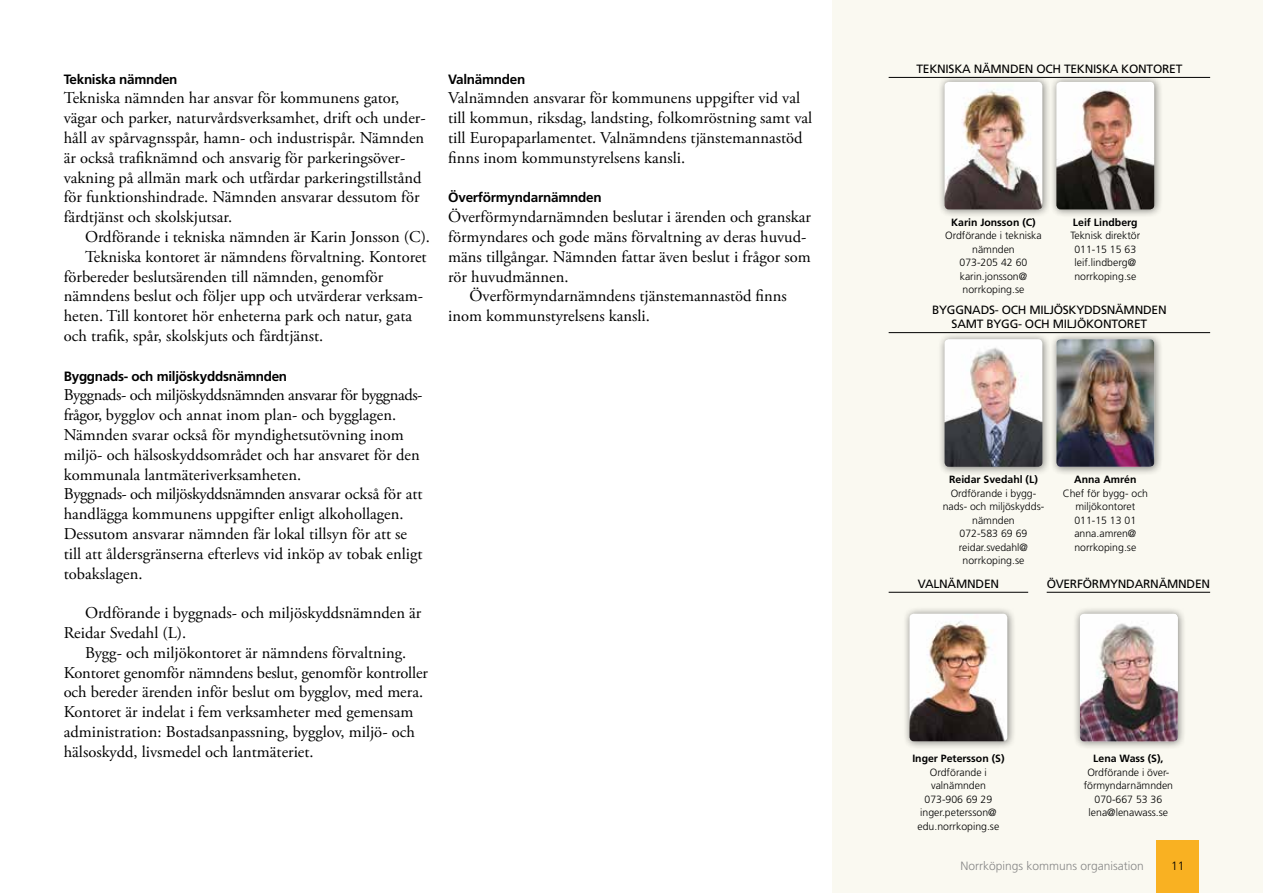
<style>
.page{position:relative;width:1263px;height:893px;background:#fff}
.page>*{position:absolute;margin:0;border:0;box-sizing:border-box;transform-origin:0 0}
.t1{font:16.5px/19.8px "Adobe Garamond Pro";color:#000}
.t2{font:700 13.5px "Frutiger LT Std";letter-spacing:-.02em;color:#000}
.t3{font:12px/14.4px "Frutiger LT Std";letter-spacing:-.02em;color:#000;text-align:center}
.t4{font:300 12px "Frutiger LT Std";color:#878787}
.t5{font:300 12px "Frutiger LT Std";color:#000}
.t6{font:300 10.5px/13.5px "Frutiger LT Std";color:#000;text-align:center}
.t7{font:700 10.5px "Frutiger LT Std";color:#000}
</style>
<div class="page">
<div style="left:833px;top:0;width:430px;height:893px;background:#faf9f1"></div>
<hr style="left:889px;top:77px;width:321px;height:1px;background:#000">
<hr style="left:889px;top:332px;width:321px;height:1px;background:#000">
<div style="left:937px;top:74px;width:114px;height:145px;background:#000;opacity:.5"></div>
<img style="left:944px;top:82px;width:98px;height:127px">
<div style="left:937px;top:332px;width:114px;height:144px;background:#000;opacity:.5"></div>
<img style="left:944px;top:339px;width:98px;height:128px">
<div style="left:1049px;top:74px;width:114px;height:145px;background:#000;opacity:.5"></div>
<img style="left:1056px;top:82px;width:98px;height:127px">
<div style="left:1049px;top:332px;width:114px;height:144px;background:#000;opacity:.5"></div>
<img style="left:1056px;top:339px;width:98px;height:128px">
<hr style="left:889px;top:592px;width:139px;height:1px;background:#000">
<hr style="left:1047px;top:592px;width:163px;height:1px;background:#000">
<div style="left:902px;top:606px;width:114px;height:144px;background:#000;opacity:.5"></div>
<img style="left:909px;top:614px;width:98px;height:127px">
<div style="left:1072px;top:606px;width:115px;height:145px;background:#000;opacity:.5"></div>
<img style="left:1080px;top:614px;width:98px;height:127px">
<div style="left:1157px;top:840px;width:42px;height:53px;background:#f9b122"></div>
<p class="t2" style="left:64px;top:71px;width:115px">Tekniska nämnden</p>
<p class="t1" style="left:64px;top:89px;width:363px">Tekniska nämnden har ansvar för kommunens gator, vägar och parker, naturvårdsverksamhet, drift och under&shy;håll av spårvagnsspår, hamn- och industrispår. Nämnden är också trafiknämnd och ansvarig för parkeringsöver&shy;vakning på allmän mark och utfärdar parkeringstillstånd för funktionshindrade. Nämnden ansvarar dessutom för färdtjänst och skolskjutsar.</p>
<p class="t1" style="left:85px;top:227px;width:347px">Ordförande i tekniska nämnden är Karin Jonsson (C).</p>
<p class="t1" style="left:85px;top:247px;width:343px">Tekniska kontoret är nämndens förvaltning. Kontoret</p>
<p class="t1" style="left:64px;top:267px;width:321px">förbereder beslutsärenden till nämnden, genomför</p>
<p class="t1" style="left:64px;top:287px;width:361px">nämndens beslut och följer upp och utvärderar verksam-</p>
<p class="t1" style="left:64px;top:307px;width:350px">heten. Till kontoret hör enheterna park och natur, gata</p>
<p class="t1" style="left:64px;top:326px;width:261px">och trafik, spår, skolskjuts och färdtjänst.</p>
<p class="t2" style="left:64px;top:368px;width:225px">Byggnads- och miljöskyddsnämnden</p>
<p class="t1" style="left:64px;top:386px;width:360px">Byggnads- och miljöskyddsnämnden ansvarar för byggnads&shy;frågor, bygglov och annat inom plan- och bygglagen.<br>Nämnden svarar också för myndighetsutövning inom miljö- och hälsoskyddsområdet och har ansvaret för den kommunala lantmäteriverksamheten.<br>Byggnads- och miljöskyddsnämnden ansvarar också för att handlägga kommunens uppgifter enligt alkohollagen.<br>Dessutom ansvarar nämnden fär lokal tillsyn för att se till att åldersgränserna efterlevs vid inköp av tobak enligt tobakslagen.</p>
<p class="t1" style="left:64px;top:604px;width:359px;text-indent:21px">Ordförande i byggnads- och miljöskyddsnämnden är<br>Reidar Svedahl (L).</p>
<p class="t1" style="left:64px;top:643px;width:366px;text-indent:21px">Bygg- och miljökontoret är nämndens förvaltning.<br>Kontoret genomför nämndens beslut, genomför kontroller och bereder ärenden inför beslut om bygglov, med mera.<br>Kontoret är indelat i fem verksamheter med gemensam administration: Bostadsanpassning, bygglov, miljö- och hälsoskydd, livsmedel och lantmäteriet.</p>
<p class="t2" style="left:448px;top:71px;width:79px">Valnämnden</p>
<p class="t1" style="left:448px;top:89px;width:365px">Valnämnden ansvarar för kommunens uppgifter vid val till kommun, riksdag, landsting, folkomröstning samt val till Europaparlamentet. Valnämndens tjänstemannastöd finns inom kommunstyrelsens kansli.</p>
<p class="t2" style="left:448px;top:190px;width:155px">Överförmyndarnämnden</p>
<p class="t1" style="left:448px;top:208px;width:364px">Överförmyndarnämnden beslutar i ärenden och granskar förmyndares och gode mäns förvaltning av deras huvud&shy;mäns tillgångar. Nämnden fattar även beslut i frågor som rör huvudmännen.</p>
<p class="t1" style="left:448px;top:287px;width:340px;text-indent:21px">Överförmyndarnämndens tjänstemannastöd finns inom kommunstyrelsens kansli.</p>
<p class="t3" style="left:916px;top:61px;width:267px">TEKNISKA NÄMNDEN OCH TEKNISKA KONTORET</p>
<p class="t7" style="left:951px;top:216px;width:86px">Karin Jonsson (C)</p>
<p class="t6" style="left:945px;top:229px;width:98px">Ordförande i tekniska nämnden<br>073-205 42 60 karin.jonsson@ norrkoping.se</p>
<p class="t7" style="left:1073px;top:216px;width:66px">Leif Lindberg</p>
<p class="t6" style="left:1070px;top:229px;width:71px">Teknisk direktör<br>011-15 15 63 leif.lindberg@ norrkoping.se</p>
<p class="t3" style="left:932px;top:302px;width:236px">BYGGNADS- OCH MILJÖSKYDDSNÄMNDEN<br>SAMT BYGG- OCH MILJÖKONTORET</p>
<p class="t7" style="left:949px;top:473px;width:90px">Reidar Svedahl (L)</p>
<p class="t6" style="left:943px;top:486px;width:102px">Ordförande i bygg&shy;nads- och miljöskydds&shy;nämnden<br>072-583 69 69 reidar.svedahl@ norrkoping.se</p>
<p class="t7" style="left:1074px;top:473px;width:64px">Anna Amrén</p>
<p class="t6" style="left:1063px;top:486px;width:87px">Chef för bygg- och miljökontoret<br>011-15 13 01 anna.amren@ norrkoping.se</p>
<p class="t3" style="left:918px;top:576px;width:83px">VALNÄMNDEN</p>
<p class="t3" style="left:1047px;top:576px;width:165px">ÖVERFÖRMYNDARNÄMNDEN</p>
<p class="t7" style="left:912px;top:753px;width:94px">Inger Petersson (S)</p>
<p class="t6" style="left:917px;top:766px;width:83px">Ordförande i valnämnden<br>073-906 69 29 inger.petersson@ edu.norrkoping.se</p>
<p class="t7" style="left:1093px;top:752px;width:72px">Lena Wass (S),</p>
<p class="t6" style="left:1084px;top:765px;width:91px">Ordförande i över&shy;förmyndarnämnden<br>070-667 53 36 lena@lenawass.se</p>
<p class="t4" style="left:960px;top:859px;width:185px">Norrköpings kommuns organisation</p>
<p class="t5" style="left:1171px;top:859px;width:15px">11</p>
</div>
